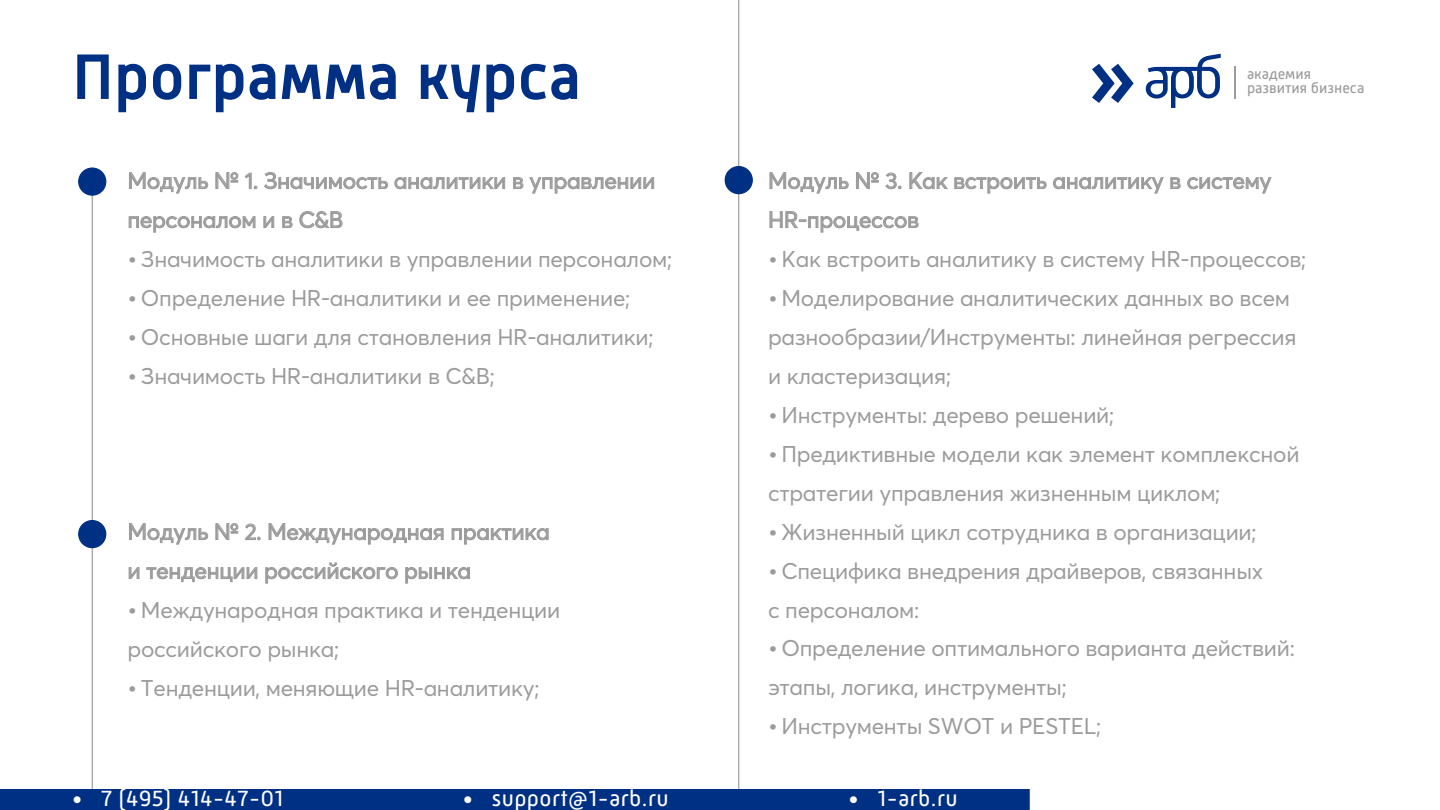
<style>
.page{position:relative;width:1440px;height:810px;background:#fff}
.page>*{position:absolute;margin:0;border:0;box-sizing:border-box;transform-origin:0 0}
.t1{font:63px "Russia";letter-spacing:.025em;color:#003084}
.t2{font:22.5px/39px "Averta Demo PE Cutted Demo";letter-spacing:-.015em;color:#9b9b9b}
.t3{font:22.5px "Russia";letter-spacing:.025em;color:#fff}
.t4{font:15px "Russia";color:#9b9b9b}
.s1{font-family:"Averta Demo PE";font-weight:800}
</style>
<div class="page">
<hr style="left:92px;top:180px;width:1px;height:609px;background:#9b9b9b">
<hr style="left:738px;top:0;width:1px;height:790px;background:#9b9b9b">
<div style="left:0;top:789px;width:1030px;height:21px;background:#003084"></div>
<svg style="left:1092px;top:64px;width:42px;height:39px"></svg>
<svg style="left:1146px;top:54px;width:75px;height:54px"></svg>
<hr style="left:1234px;top:66px;width:1px;height:33px;background:#9b9b9b">
<svg style="left:77px;top:54px;width:32px;height:45px"></svg>
<svg style="left:118px;top:63px;width:64px;height:50px"></svg>
<svg style="left:189px;top:63px;width:207px;height:50px"></svg>
<svg style="left:420px;top:63px;width:158px;height:50px"></svg>
<div style="left:79px;top:168px;width:27px;height:27px;background:#003084;border-radius:50%"></div>
<div style="left:78px;top:167px;width:28px;height:29px;border:1px solid #003084;border-radius:50%"></div>
<div style="left:725px;top:167px;width:27px;height:27px;background:#003084;border-radius:50%"></div>
<div style="left:725px;top:166px;width:28px;height:28px;border:1px solid #003084;border-radius:50%"></div>
<svg style="left:129px;top:172px;width:79px;height:22px"></svg>
<svg style="left:215px;top:172px;width:42px;height:17px"></svg>
<svg style="left:264px;top:172px;width:124px;height:17px"></svg>
<svg style="left:394px;top:177px;width:111px;height:12px"></svg>
<svg style="left:513px;top:177px;width:141px;height:17px"></svg>
<svg style="left:128px;top:216px;width:128px;height:17px"></svg>
<svg style="left:263px;top:216px;width:12px;height:12px"></svg>
<svg style="left:282px;top:216px;width:11px;height:12px"></svg>
<svg style="left:299px;top:211px;width:44px;height:17px"></svg>
<svg style="left:129px;top:523px;width:79px;height:22px"></svg>
<svg style="left:215px;top:523px;width:24px;height:17px"></svg>
<svg style="left:245px;top:523px;width:16px;height:17px"></svg>
<svg style="left:268px;top:523px;width:176px;height:22px"></svg>
<svg style="left:451px;top:528px;width:98px;height:17px"></svg>
<svg style="left:128px;top:567px;width:12px;height:12px"></svg>
<svg style="left:146px;top:567px;width:112px;height:15px"></svg>
<svg style="left:265px;top:562px;width:133px;height:22px"></svg>
<svg style="left:405px;top:567px;width:65px;height:17px"></svg>
<svg style="left:769px;top:172px;width:80px;height:22px"></svg>
<svg style="left:856px;top:172px;width:23px;height:17px"></svg>
<svg style="left:885px;top:172px;width:16px;height:17px"></svg>
<svg style="left:909px;top:172px;width:138px;height:22px"></svg>
<svg style="left:1053px;top:177px;width:111px;height:17px"></svg>
<svg style="left:1170px;top:177px;width:11px;height:12px"></svg>
<svg style="left:1187px;top:177px;width:85px;height:17px"></svg>
<svg style="left:769px;top:211px;width:150px;height:22px"></svg>
<div style="left:79px;top:521px;width:27px;height:27px;background:#003084;border-radius:50%"></div>
<div style="left:78px;top:520px;width:28px;height:28px;border:1px solid #003084;border-radius:50%"></div>
<h1 class="t1" style="left:73px;top:41px;width:509px">Программа курса</h1>
<p class="t2" style="left:128px;top:161px;width:529px">Модуль № 1. Значимость аналитики в управлении персоналом и в C&amp;B</p>
<p class="t2" style="left:128px;top:239px;width:546px"><span class="s1">•</span> Значимость аналитики в управлении персоналом;</p>
<p class="t2" style="left:128px;top:278px;width:504px"><span class="s1">•</span> Определение HR-аналитики и ее применение;</p>
<p class="t2" style="left:128px;top:317px;width:528px"><span class="s1">•</span> Основные шаги для становления HR-аналитики;</p>
<p class="t2" style="left:128px;top:356px;width:369px"><span class="s1">•</span> Значимость HR-аналитики в C&amp;B;</p>
<p class="t2" style="left:128px;top:512px;width:424px">Модуль № 2. Международная практика и тенденции российского рынка</p>
<p class="t2" style="left:128px;top:590px;width:434px"><span class="s1">•</span> Международная практика и тенденции российского рынка;</p>
<p class="t2" style="left:128px;top:668px;width:413px"><span class="s1">•</span> Тенденции, меняющие HR-аналитику;</p>
<p class="t4" style="left:1247px;top:66px;width:66px">aкaдeмия</p>
<p class="t4" style="left:1247px;top:80px;width:119px">развития бизнеса</p>
<p class="t2" style="left:768px;top:161px;width:505px">Модуль № 3. Как встроить аналитику в систему<br>HR-процессов</p>
<p class="t2" style="left:768px;top:239px;width:540px"><span class="s1">•</span> Как встроить аналитику в систему HR-процессов;</p>
<p class="t2" style="left:768px;top:278px;width:530px"><span class="s1">•</span> Моделирование аналитических данных во всем разнообразии/Инструменты: линейная регрессия и кластеризация;</p>
<p class="t2" style="left:768px;top:395px;width:348px"><span class="s1">•</span> Инструменты: дерево решений;</p>
<p class="t2" style="left:768px;top:434px;width:533px"><span class="s1">•</span> Предиктивные модели как элемент комплексной стратегии управления жизненным циклом;</p>
<p class="t2" style="left:768px;top:512px;width:490px"><span class="s1">•</span> Жизненный цикл сотрудника в организации;</p>
<p class="t2" style="left:768px;top:551px;width:497px"><span class="s1">•</span> Специфика внедрения драйверов, связанных с персоналом:</p>
<p class="t2" style="left:768px;top:629px;width:528px"><span class="s1">•</span> Определение оптимального варианта действий: этапы, логика, инструменты;</p>
<p class="t2" style="left:768px;top:707px;width:335px"><span class="s1">•</span> Инструменты SWOT и PESTEL;</p>
<p class="t3" style="left:72px;top:785px;width:213px">• 7 (495) 414-47-01</p>
<p class="t3" style="left:463px;top:785px;width:208px">• support@1-arb.ru</p>
<p class="t3" style="left:848px;top:785px;width:111px">• 1-arb.ru</p>
</div>
